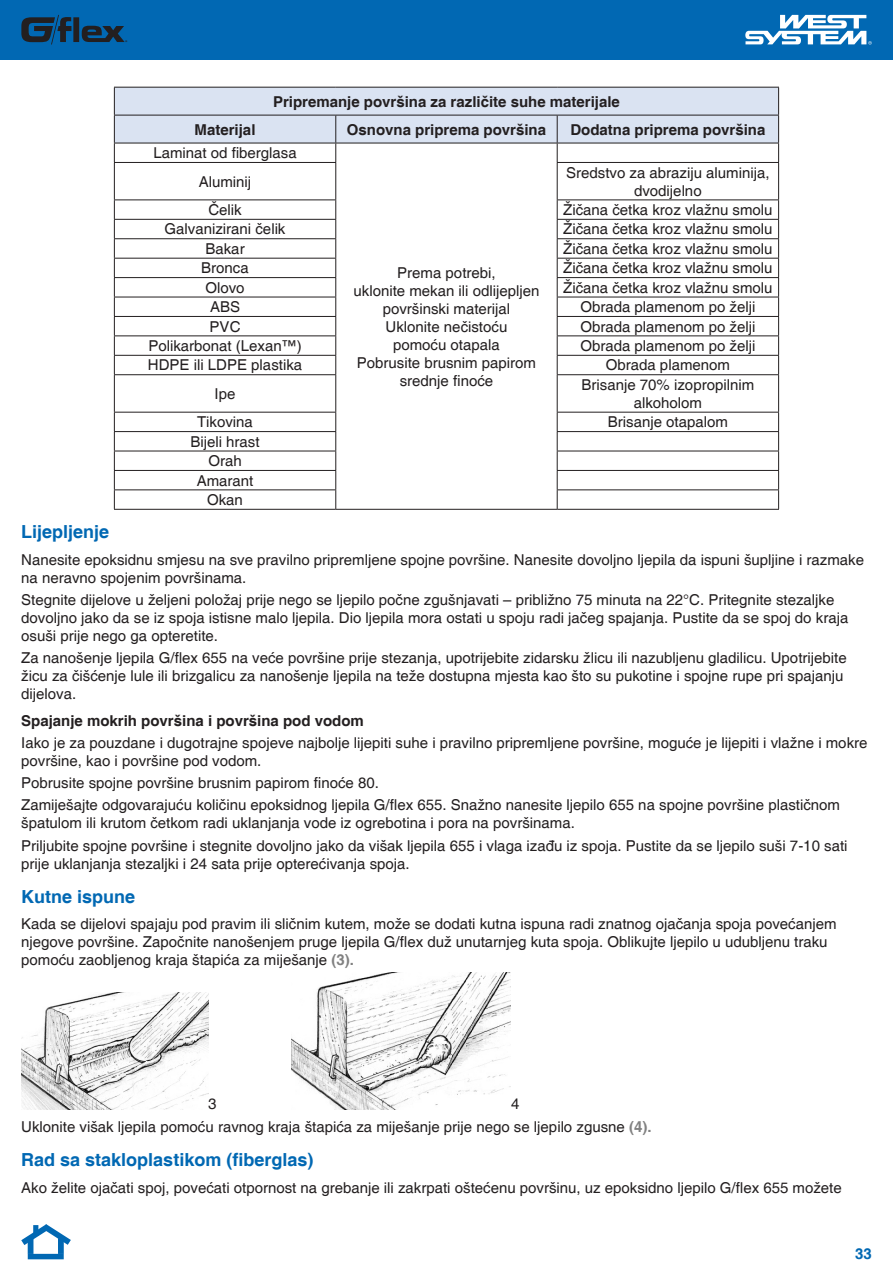
<style>
.page{position:relative;width:893px;height:1263px;background:#fff}
.page>*{position:absolute;margin:0;border:0;box-sizing:border-box;transform-origin:0 0}
.t1{font:700 18px "Helvetica";color:#0168b3}
.t2{font:15px/18px "Helvetica";color:#231f20}
.t3{font:700 15px "Helvetica";color:#231f20}
.t4{font:700 15px "Helvetica";color:#0168b3}
.t5{font:600 5.4px "Myriad Pro";color:#231f20}
.s1{font-weight:700;color:#818181}
</style>
<div class="page">
<div style="left:0;top:0;width:893px;height:60px;background:#0168b3"></div>
<svg style="left:745px;top:15px;width:127px;height:30px"></svg>
<svg style="left:21px;top:15px;width:104px;height:29px"></svg>
<div style="left:28px;top:1238px;width:5px;height:16px;background:#0168b3"></div>
<svg style="left:21px;top:1224px;width:50px;height:26px"></svg>
<div style="left:28px;top:1254px;width:36px;height:5px;background:#0168b3"></div>
<div style="left:58px;top:1238px;width:6px;height:16px;background:#0168b3"></div>
<svg style="left:114px;top:87px;width:665px;height:75px"></svg>
<hr style="left:114px;top:162px;width:222px;height:1px;background:#231f20">
<hr style="left:114px;top:163px;width:1px;height:36px;background:#231f20">
<hr style="left:335px;top:163px;width:1px;height:36px;background:#231f20">
<hr style="left:557px;top:162px;width:222px;height:1px;background:#231f20">
<hr style="left:557px;top:163px;width:1px;height:36px;background:#231f20">
<hr style="left:778px;top:163px;width:1px;height:36px;background:#231f20">
<hr style="left:114px;top:199px;width:222px;height:1px;background:#231f20">
<hr style="left:557px;top:199px;width:222px;height:1px;background:#231f20">
<hr style="left:114px;top:219px;width:222px;height:1px;background:#231f20">
<hr style="left:557px;top:219px;width:222px;height:1px;background:#231f20">
<hr style="left:114px;top:238px;width:222px;height:1px;background:#231f20">
<hr style="left:557px;top:238px;width:222px;height:1px;background:#231f20">
<hr style="left:114px;top:258px;width:222px;height:1px;background:#231f20">
<hr style="left:557px;top:258px;width:222px;height:1px;background:#231f20">
<hr style="left:114px;top:277px;width:222px;height:1px;background:#231f20">
<hr style="left:557px;top:277px;width:222px;height:1px;background:#231f20">
<hr style="left:114px;top:297px;width:222px;height:1px;background:#231f20">
<hr style="left:557px;top:297px;width:222px;height:1px;background:#231f20">
<hr style="left:114px;top:316px;width:222px;height:1px;background:#231f20">
<hr style="left:557px;top:316px;width:222px;height:1px;background:#231f20">
<hr style="left:114px;top:335px;width:222px;height:1px;background:#231f20">
<hr style="left:557px;top:335px;width:222px;height:1px;background:#231f20">
<hr style="left:114px;top:355px;width:222px;height:1px;background:#231f20">
<svg style="left:114px;top:200px;width:1px;height:174px"></svg>
<svg style="left:335px;top:200px;width:1px;height:174px"></svg>
<hr style="left:557px;top:355px;width:222px;height:1px;background:#231f20">
<svg style="left:557px;top:200px;width:1px;height:174px"></svg>
<svg style="left:778px;top:200px;width:1px;height:174px"></svg>
<hr style="left:114px;top:374px;width:222px;height:1px;background:#231f20">
<hr style="left:114px;top:375px;width:1px;height:37px;background:#231f20">
<hr style="left:335px;top:375px;width:1px;height:37px;background:#231f20">
<hr style="left:557px;top:374px;width:222px;height:1px;background:#231f20">
<hr style="left:557px;top:375px;width:1px;height:37px;background:#231f20">
<hr style="left:778px;top:375px;width:1px;height:37px;background:#231f20">
<hr style="left:114px;top:412px;width:222px;height:1px;background:#231f20">
<hr style="left:557px;top:412px;width:222px;height:1px;background:#231f20">
<hr style="left:114px;top:431px;width:222px;height:1px;background:#231f20">
<hr style="left:557px;top:431px;width:222px;height:1px;background:#231f20">
<hr style="left:114px;top:451px;width:222px;height:1px;background:#231f20">
<hr style="left:557px;top:451px;width:222px;height:1px;background:#231f20">
<hr style="left:114px;top:470px;width:222px;height:1px;background:#231f20">
<hr style="left:557px;top:470px;width:222px;height:1px;background:#231f20">
<hr style="left:114px;top:489px;width:222px;height:1px;background:#231f20">
<svg style="left:114px;top:412px;width:1px;height:97px"></svg>
<svg style="left:335px;top:412px;width:1px;height:97px"></svg>
<hr style="left:557px;top:489px;width:222px;height:1px;background:#231f20">
<svg style="left:557px;top:412px;width:1px;height:97px"></svg>
<svg style="left:778px;top:412px;width:1px;height:97px"></svg>
<hr style="left:114px;top:509px;width:222px;height:1px;background:#231f20">
<hr style="left:336px;top:509px;width:221px;height:1px;background:#231f20">
<hr style="left:557px;top:509px;width:222px;height:1px;background:#231f20">
<img style="left:21px;top:992px;width:187px;height:117px">
<img style="left:291px;top:973px;width:219px;height:136px">
<p class="t5" style="left:125px;top:38px;width:4px">®</p>
<p class="t3" style="left:273px;top:92px;width:348px">Pripremanje površina za različite suhe materijale</p>
<p class="t3" style="left:195px;top:120px;width:62px">Materijal</p>
<p class="t3" style="left:347px;top:120px;width:201px">Osnovna priprema površina</p>
<p class="t3" style="left:570px;top:120px;width:197px">Dodatna priprema površina</p>
<p class="t2" style="left:153px;top:144px;width:145px">Laminat od fiberglasa</p>
<p class="t2" style="left:199px;top:173px;width:54px">Aluminij</p>
<p class="t2" style="left:566px;top:164px;width:205px;text-align:center">Sredstvo za abraziju aluminija, dvodijelno</p>
<p class="t2" style="left:208px;top:201px;width:35px">Čelik</p>
<p class="t2" style="left:563px;top:201px;width:211px">Žičana četka kroz vlažnu smolu</p>
<p class="t2" style="left:165px;top:221px;width:122px">Galvanizirani čelik</p>
<p class="t2" style="left:563px;top:221px;width:211px">Žičana četka kroz vlažnu smolu</p>
<p class="t2" style="left:205px;top:240px;width:41px">Bakar</p>
<p class="t2" style="left:563px;top:240px;width:211px">Žičana četka kroz vlažnu smolu</p>
<p class="t2" style="left:201px;top:260px;width:49px">Bronca</p>
<p class="t2" style="left:563px;top:260px;width:211px">Žičana četka kroz vlažnu smolu</p>
<p class="t2" style="left:205px;top:279px;width:41px">Olovo</p>
<p class="t2" style="left:563px;top:279px;width:211px">Žičana četka kroz vlažnu smolu</p>
<p class="t2" style="left:210px;top:298px;width:32px">ABS</p>
<p class="t2" style="left:580px;top:298px;width:177px">Obrada plamenom po želji</p>
<p class="t2" style="left:210px;top:318px;width:32px">PVC</p>
<p class="t2" style="left:580px;top:318px;width:177px">Obrada plamenom po želji</p>
<p class="t2" style="left:148px;top:337px;width:155px">Polikarbonat (Lexan™)</p>
<p class="t2" style="left:580px;top:337px;width:177px">Obrada plamenom po želji</p>
<p class="t2" style="left:148px;top:357px;width:156px">HDPE ili LDPE plastika</p>
<p class="t2" style="left:606px;top:357px;width:126px">Obrada plamenom</p>
<p class="t2" style="left:215px;top:385px;width:22px">Ipe</p>
<p class="t2" style="left:582px;top:376px;width:174px;text-align:center">Brisanje 70% izopropilnim alkoholom</p>
<p class="t2" style="left:197px;top:414px;width:57px">Tikovina</p>
<p class="t2" style="left:608px;top:414px;width:122px">Brisanje otapalom</p>
<p class="t2" style="left:190px;top:432px;width:71px;line-height:19.4px;text-align:center">Bijeli hrast<br>Orah<br>Amarant<br>Okan</p>
<p class="t2" style="left:353px;top:264px;width:187px;text-align:center">Prema potrebi,<br>uklonite mekan ili odlijepljen površinski materijal<br>Uklonite nečistoću<br>pomoću otapala<br>Pobrusite brusnim papirom srednje finoće</p>
<p class="t1" style="left:21px;top:521px;width:90px">Lijepljenje</p>
<p class="t2" style="left:21px;top:551px;width:844px">Nanesite epoksidnu smjesu na sve pravilno pripremljene spojne površine. Nanesite dovoljno ljepila da ispuni šupljine i razmake na neravno spojenim površinama.</p>
<p class="t2" style="left:21px;top:591px;width:829px">Stegnite dijelove u željeni položaj prije nego se ljepilo počne zgušnjavati – približno 75 minuta na 22°C. Pritegnite stezaljke dovoljno jako da se iz spoja istisne malo ljepila. Dio ljepila mora ostati u spoju radi jačeg spajanja. Pustite da se spoj do kraja osuši prije nego ga opteretite.</p>
<p class="t2" style="left:21px;top:649px;width:827px">Za nanošenje ljepila G/flex 655 na veće površine prije stezanja, upotrijebite zidarsku žlicu ili nazubljenu gladilicu. Upotrijebite žicu za čišćenje lule ili brizgalicu za nanošenje ljepila na teže dostupna mjesta kao što su pukotine i spojne rupe pri spajanju dijelova.</p>
<p class="t3" style="left:21px;top:711px;width:344px">Spajanje mokrih površina i površina pod vodom</p>
<p class="t2" style="left:21px;top:734px;width:848px">Iako je za pouzdane i dugotrajne spojeve najbolje lijepiti suhe i pravilno pripremljene površine, moguće je lijepiti i vlažne i mokre površine, kao i površine pod vodom.</p>
<p class="t2" style="left:21px;top:772px;width:820px;line-height:22.2px">Pobrusite spojne površine brusnim papirom finoće 80.<br>Zamiješajte odgovarajuću količinu epoksidnog ljepila G/flex 655. Snažno nanesite ljepilo 655 na spojne površine plastičnom</p>
<p class="t2" style="left:21px;top:812px;width:828px;line-height:22.2px">špatulom ili krutom četkom radi uklanjanja vode iz ogrebotina i pora na površinama.<br>Priljubite spojne površine i stegnite dovoljno jako da višak ljepila 655 i vlaga izađu iz spoja. Pustite da se ljepilo suši 7-10 sati</p>
<p class="t2" style="left:21px;top:855px;width:390px">prije uklanjanja stezaljki i 24 sata prije opterećivanja spoja.</p>
<p class="t1" style="left:21px;top:886px;width:116px">Kutne ispune</p>
<p class="t2" style="left:21px;top:916px;width:817px">Kada se dijelovi spajaju pod pravim ili sličnim kutem, može se dodati kutna ispuna radi znatnog ojačanja spoja povećanjem njegove površine. Započnite nanošenjem pruge ljepila G/flex duž unutarnjeg kuta spoja. Oblikujte ljepilo u udubljenu traku pomoću zaobljenog kraja štapića za miješanje <span class="s1">(3).</span></p>
<p class="t2" style="left:21px;top:1093px;width:632px;line-height:22.2px;text-indent:490px">4<br>Uklonite višak ljepila pomoću ravnog kraja štapića za miješanje prije nego se ljepilo zgusne <span class="s1">(4).</span></p>
<p class="t1" style="left:21px;top:1149px;width:294px">Rad sa stakloplastikom (fiberglas)</p>
<p class="t2" style="left:21px;top:1179px;width:822px">Ako želite ojačati spoj, povećati otpornost na grebanje ili zakrpati oštećenu površinu, uz epoksidno ljepilo G/flex 655 možete</p>
<p class="t2" style="left:208px;top:1096px;width:10px">3</p>
<p class="t4" style="left:855px;top:1244px;width:18px">33</p>
</div>
